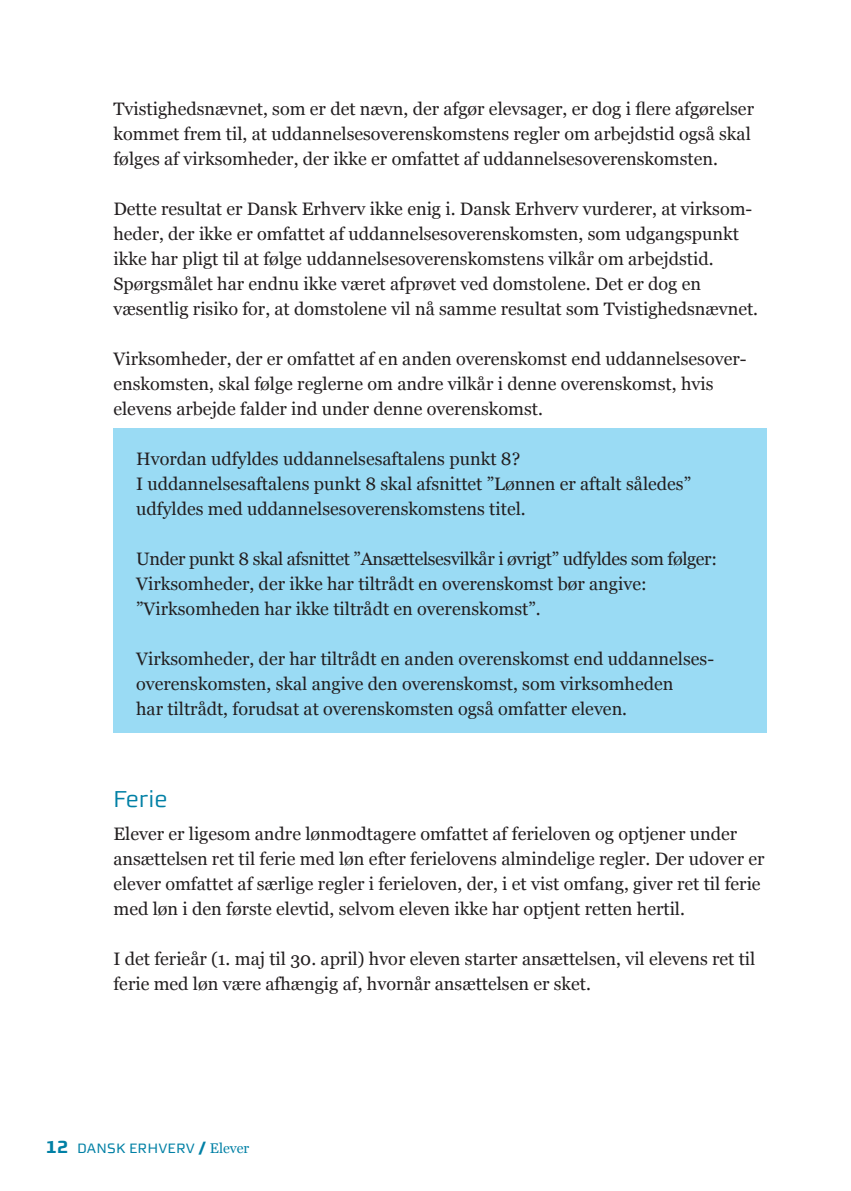
<style>
.page{position:relative;width:851px;height:1191px;background:#fff}
.page>*{position:absolute;margin:0;border:0;box-sizing:border-box;transform-origin:0 0}
.Afsnitsrubrik{font:23px "Morgan Sn Office";color:#0080a5}
.brød{font:18px/25px "Georgia";color:#231f20}
.brød-2{font:18px "Georgia";letter-spacing:-.02em;color:#231f20}
.t1{font:16px "Morgan Sn Caps";color:#0080a5}
.s1{font-family:"Morgan Sn Office";font-weight:700;font-size:20px}
.s2{font-weight:700;font-size:18px}
.s3{font-family:"Georgia";font-size:14px}
</style>
<div class="page">
<div style="left:113px;top:429px;width:653px;height:304px;background:#9adbf4"></div>
<p class="brød" style="left:113px;top:96px;width:642px">Tvistighedsnævnet, som er det nævn, der afgør elevsager, er dog i flere afgørelser kommet frem til, at uddannelsesoverenskomstens regler om arbejdstid også skal følges af virksomheder, der ikke er omfattet af uddannelsesoverenskomsten.</p>
<p class="brød" style="left:113px;top:196px;width:640px">Dette resultat er Dansk Erhverv ikke enig i. Dansk Erhverv vurderer, at virksom&shy;heder, der ikke er omfattet af uddannelsesoverenskomsten, som udgangspunkt ikke har pligt til at følge uddannelsesoverenskomstens vilkår om arbejdstid.<br>Spørgsmålet har endnu ikke været afprøvet ved domstolene. Det er dog en</p>
<p class="brød" style="left:113px;top:296px;width:646px">væsentlig risiko for, at domstolene vil nå samme resultat som Tvistighedsnævnet.</p>
<p class="brød" style="left:113px;top:346px;width:634px">Virksomheder, der er omfattet af en anden overenskomst end uddannelsesover&shy;enskomsten, skal følge reglerne om andre vilkår i denne overenskomst, hvis elevens arbejde falder ind under denne overenskomst.</p>
<p class="brød" style="left:136px;top:446px;width:385px">Hvordan udfyldes uddannelsesaftalens punkt 8?</p>
<p class="brød" style="left:136px;top:471px;width:556px">I uddannelsesaftalens punkt 8 skal afsnittet ”Lønnen er aftalt således”</p>
<p class="brød" style="left:136px;top:496px;width:391px">udfyldes med uddannelsesoverenskomstens titel.</p>
<p class="brød-2" style="left:136px;top:548px;width:582px">Under punkt 8 skal afsnittet ”Ansættelsesvilkår i øvrigt” udfyldes som følger:</p>
<p class="brød" style="left:136px;top:571px;width:512px">Virksomheder, der ikke har tiltrådt en overenskomst bør angive:</p>
<p class="brød" style="left:136px;top:596px;width:406px">”Virksomheden har ikke tiltrådt en overenskomst”.</p>
<p class="brød" style="left:136px;top:646px;width:579px">Virksomheder, der har tiltrådt en anden overenskomst end uddannelses&shy;overenskomsten, skal angive den overenskomst, som virksomheden</p>
<p class="brød" style="left:136px;top:696px;width:492px">har tiltrådt, forudsat at overenskomsten også omfatter eleven.</p>
<p class="Afsnitsrubrik" style="left:113px;top:785px;width:55px">Ferie</p>
<p class="brød" style="left:113px;top:821px;width:652px">Elever er ligesom andre lønmodtagere omfattet af ferieloven og optjener under ansættelsen ret til ferie med løn efter ferielovens almindelige regler. Der udover er elever omfattet af særlige regler i ferieloven, der, i et vist omfang, giver ret til ferie med løn i den første elevtid, selvom eleven ikke har optjent retten hertil.</p>
<p class="brød" style="left:113px;top:946px;width:643px">I det ferieår (1. maj til 30. april) hvor eleven starter ansættelsen, vil elevens ret til ferie med løn være afhængig af, hvornår ansættelsen er sket.</p>
<p class="t1" style="left:45px;top:1139px;width:205px"><span class="s1">12</span> DANSK ERHVERV <span class="s2">/</span> <span class="s3">Elever</span></p>
</div>
